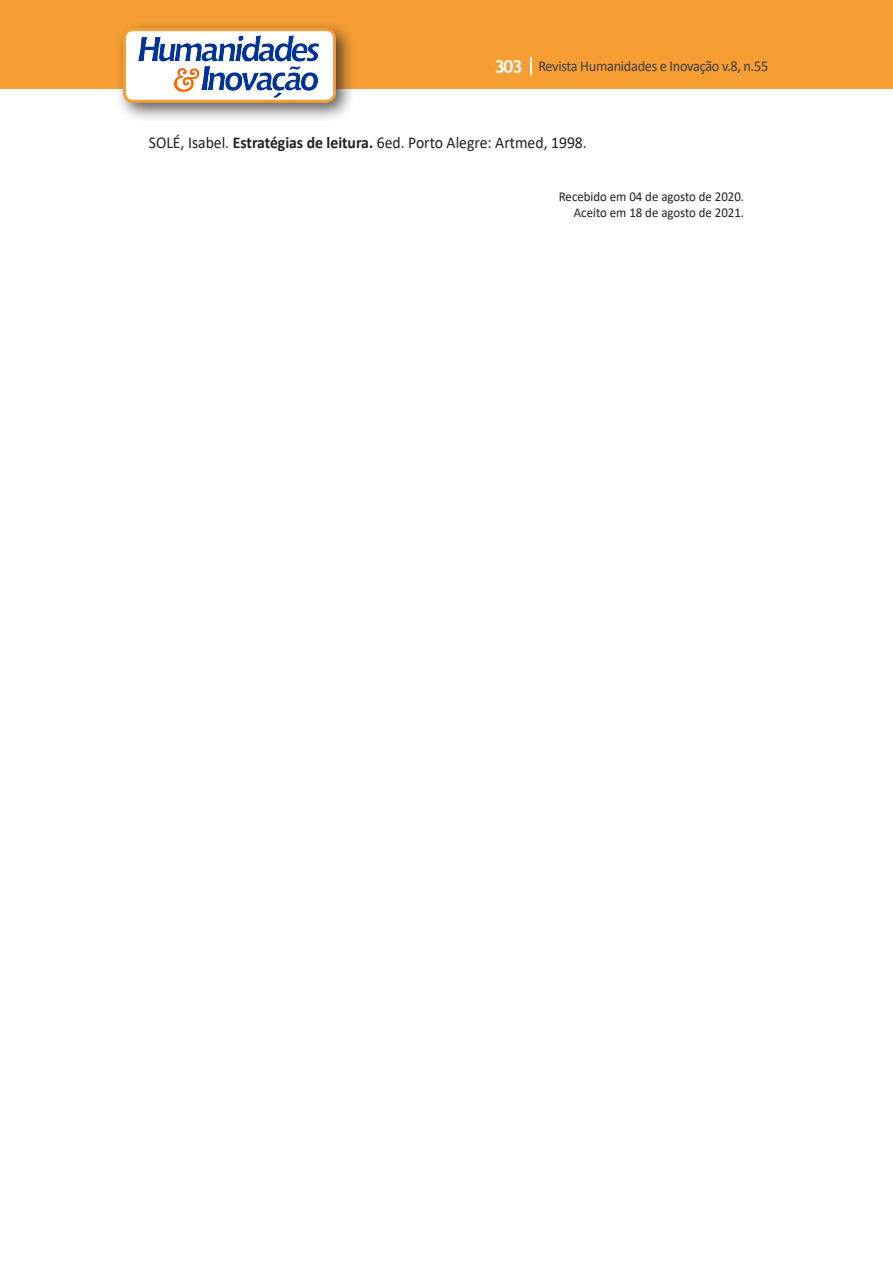
<style>
.page{position:relative;width:893px;height:1263px;background:#fff}
.page>*{position:absolute;margin:0;border:0;box-sizing:border-box;transform-origin:0 0}
.Texto{font:16.5px "Calibri";color:#231f20;scale:.95 1}
.t1{font:15px "Calibri";letter-spacing:-.02em;color:#3e3e3f;scale:.95 1}
.Texto-2{font:13.5px "Calibri";color:#231f20;scale:.95 1}
.s1{font-family:"Trebuchet MS";font-weight:700;font-size:18px;color:#fff}
.s2{font-weight:700}
</style>
<div class="page">
<div style="left:0;top:0;width:893px;height:88px;background:#f69e34"></div>
<svg style="left:530px;top:57px;width:2px;height:18px"></svg>
<div style="left:115px;top:20px;width:241px;height:103px;background:#231f20;opacity:.75"></div>
<div style="left:125px;top:30px;width:209px;height:71px;background:#fff;border-radius:9px"></div>
<img style="left:138px;top:35px;width:181px;height:62px">
<div style="left:123px;top:28px;width:213px;height:75px;border:3px solid #f69e34;border-radius:9px"></div>
<p class="t1" style="left:495px;top:56px;width:290px"><span class="s1">303</span> Revista Humanidades e Inovação v.8, n.55</p>
<p class="Texto" style="left:149px;top:132px;width:463px">SOLÉ, Isabel. <span class="s2">Estratégias de leitura.</span> 6ed. Porto Alegre: Artmed, 1998.</p>
<p class="Texto-2" style="left:559px;top:187px;width:197px">Recebido em 04 de agosto de 2020.</p>
<p class="Texto-2" style="left:574px;top:203px;width:181px">Aceito em 18 de agosto de 2021.</p>
</div>
